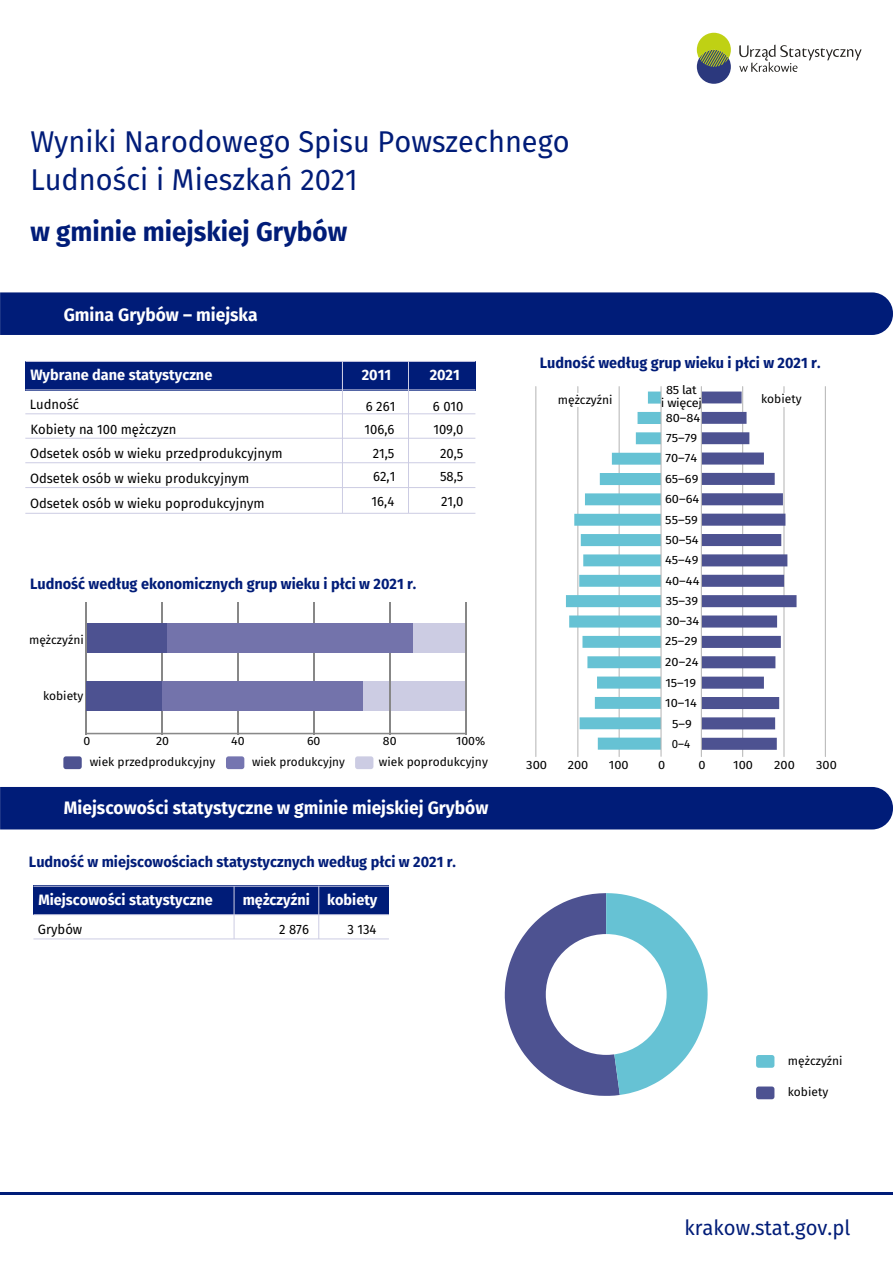
<style>
.page{position:relative;width:893px;height:1263px;background:#fff}
.page>*{position:absolute;margin:0;border:0;box-sizing:border-box;transform-origin:0 0}
.t1{font:30px/37.8px "Fira Sans";color:#001c78;scale:.96 1}
.t2{font:700 27px "Fira Sans";color:#001c78;scale:.96 1}
.t3{font:21px "Fira Sans";color:#001c78;scale:.96 1}
.t4{font:700 18px "Fira Sans";color:#fff;scale:.96 1}
.t5{font:700 15px "Fira Sans";color:#001c78;scale:.96 1}
.t6{font:700 15px "Fira Sans";color:#fff;scale:.96 1}
.t7{font:13.5px/24.8px "Fira Sans";color:#000;scale:.96 1}
.t8{font:12px "Fira Sans";color:#000}
.t9{font:12px "Fira Sans";color:#000;scale:1.06 1}
.t10{font:12px/12.5px "Fira Sans";letter-spacing:-.03em;color:#000;text-align:center;scale:1.06 1}
.t11{font:12px "Fira Sans";color:#000;scale:.96 1}
.t12{font:12px "Fira Sans";color:#000;scale:1.08 1}
</style>
<div class="page">
<div style="left:0;top:292px;width:893px;height:43px;background:#001c78"></div>
<hr style="left:0;top:1192px;width:893px;height:3px;background:#001c78">
<div style="left:0;top:787px;width:893px;height:42px;background:#001c78"></div>
<svg style="left:739px;top:45px;width:123px;height:27px"></svg>
<div style="left:697px;top:50px;width:34px;height:34px;background:#2b387d;border-radius:50%"></div>
<svg style="left:697px;top:33px;width:34px;height:34px"></svg>
<div style="left:25px;top:361px;width:450px;height:29px;background:#001c78"></div>
<hr style="left:342px;top:361px;width:1px;height:152px;background:#cccce3">
<hr style="left:408px;top:361px;width:1px;height:152px;background:#cccce3">
<hr style="left:25px;top:413px;width:450px;height:1px;background:#cccce3">
<hr style="left:25px;top:438px;width:450px;height:1px;background:#cccce3">
<hr style="left:25px;top:462px;width:450px;height:1px;background:#cccce3">
<hr style="left:25px;top:487px;width:450px;height:1px;background:#cccce3">
<hr style="left:25px;top:513px;width:450px;height:1px;background:#cccce3">
<hr style="left:25px;top:389px;width:450px;height:1px;background:#cccce3">
<hr style="left:26px;top:361px;width:449px;height:1px;background:#cccce3">
<div style="left:33px;top:886px;width:356px;height:29px;background:#001c78"></div>
<hr style="left:318px;top:886px;width:1px;height:53px;background:#cccce3">
<hr style="left:33px;top:938px;width:356px;height:1px;background:#cccce3">
<hr style="left:33px;top:914px;width:356px;height:1px;background:#cccce3">
<hr style="left:33px;top:886px;width:356px;height:1px;background:#cccce3">
<hr style="left:234px;top:886px;width:1px;height:53px;background:#cccce3">
<hr style="left:536px;top:387px;width:1px;height:369px;background:#b3b3b3">
<hr style="left:619px;top:387px;width:1px;height:369px;background:#b3b3b3">
<hr style="left:578px;top:387px;width:1px;height:369px;background:#b3b3b3">
<hr style="left:742px;top:387px;width:1px;height:369px;background:#b3b3b3">
<hr style="left:784px;top:387px;width:1px;height:369px;background:#b3b3b3">
<hr style="left:825px;top:387px;width:1px;height:369px;background:#b3b3b3">
<svg style="left:702px;top:391px;width:94px;height:359px"></svg>
<hr style="left:701px;top:387px;width:1px;height:369px;background:#b3b3b3">
<div style="left:280px;top:681px;width:186px;height:30px;background:#cccce3"></div>
<div style="left:280px;top:623px;width:186px;height:30px;background:#cccce3"></div>
<hr style="left:389px;top:602px;width:1px;height:133px;background:#878787">
<hr style="left:313px;top:602px;width:1px;height:133px;background:#878787">
<hr style="left:237px;top:602px;width:2px;height:133px;background:#878787">
<hr style="left:162px;top:602px;width:1px;height:133px;background:#878787">
<hr style="left:86px;top:602px;width:1px;height:133px;background:#878787">
<hr style="left:86px;top:733px;width:380px;height:1px;background:#878787">
<hr style="left:465px;top:602px;width:1px;height:133px;background:#878787">
<div style="left:87px;top:681px;width:185px;height:30px;background:#4d5291"></div>
<div style="left:163px;top:681px;width:200px;height:30px;background:#7373ab"></div>
<div style="left:87px;top:623px;width:186px;height:30px;background:#4d5291"></div>
<div style="left:167px;top:623px;width:246px;height:30px;background:#7373ab"></div>
<div style="left:63px;top:756px;width:19px;height:13px;background:#4d5291;border-radius:3px"></div>
<div style="left:226px;top:756px;width:18px;height:13px;background:#7575b0;border-radius:3px"></div>
<div style="left:355px;top:756px;width:18px;height:13px;background:#cccce3;border-radius:3px"></div>
<svg style="left:566px;top:391px;width:95px;height:359px"></svg>
<hr style="left:661px;top:387px;width:1px;height:369px;background:#b3b3b3">
<svg style="left:505px;top:893px;width:203px;height:203px"></svg>
<div style="left:546px;top:934px;width:121px;height:121px;background:#fff;border-radius:50%"></div>
<div style="left:557px;top:393px;width:55px;height:14px;background:#fff"></div>
<div style="left:754px;top:393px;width:55px;height:14px;background:#fff"></div>
<div style="left:756px;top:1055px;width:18px;height:13px;background:#66c2d4;border-radius:3px"></div>
<div style="left:756px;top:1086px;width:18px;height:13px;background:#4d5291;border-radius:3px"></div>
<h1 class="t1" style="left:30px;top:123px;width:563px">Wyniki Narodowego Spisu Powszechnego<br>Ludności i Mieszkań 2021</h1>
<h2 class="t2" style="left:30px;top:216px;width:331px">w gminie miejskiej Grybów</h2>
<h3 class="t4" style="left:64px;top:304px;width:204px">Gmina Grybów – miejska</h3>
<p class="t6" style="left:30px;top:366px;width:191px">Wybrane dane statystyczne</p>
<p class="t6" style="left:362px;top:366px;width:32px">2011</p>
<p class="t6" style="left:430px;top:366px;width:33px">2021</p>
<p class="t7" style="left:30px;top:392px;width:265px">Ludność<br>Kobiety na 100 mężczyzn<br>Odsetek osób w wieku przedprodukcyjnym</p>
<p class="t7" style="left:30px;top:491px;width:246px">Odsetek osób w wieku poprodukcyjnym</p>
<p class="t7" style="left:30px;top:466px;width:230px">Odsetek osób w wieku produkcyjnym</p>
<p class="t7" style="left:364px;top:395px;width:34px;line-height:23px">6 261<br>106,6</p>
<p class="t7" style="left:373px;top:442px;width:25px;line-height:23.1px">21,5<br>62,1</p>
<p class="t7" style="left:372px;top:489px;width:25px">16,4</p>
<p class="t7" style="left:433px;top:395px;width:33px;line-height:23px">6 010<br>109,0</p>
<p class="t7" style="left:440px;top:442px;width:26px;line-height:23.1px">20,5<br>58,5</p>
<p class="t7" style="left:441px;top:489px;width:25px">21,0</p>
<p class="t5" style="left:30px;top:575px;width:404px">Ludność według ekonomicznych grup wieku i płci w 2021 r.</p>
<p class="t8" style="left:29px;top:633px;width:56px">mężczyźni</p>
<p class="t8" style="left:43px;top:689px;width:42px">kobiety</p>
<p class="t8" style="left:84px;top:734px;width:8px">0</p>
<p class="t8" style="left:156px;top:734px;width:14px">20</p>
<p class="t8" style="left:231px;top:734px;width:15px">40</p>
<p class="t8" style="left:307px;top:734px;width:15px">60</p>
<p class="t8" style="left:383px;top:734px;width:15px">80</p>
<p class="t8" style="left:456px;top:734px;width:31px">100%</p>
<p class="t8" style="left:90px;top:754px;width:127px">wiek przedprodukcyjny</p>
<p class="t8" style="left:252px;top:754px;width:94px">wiek produkcyjny</p>
<p class="t8" style="left:379px;top:754px;width:111px">wiek poprodukcyjny</p>
<h3 class="t4" style="left:64px;top:797px;width:444px">Miejscowości statystyczne w gminie miejskiej Grybów</h3>
<p class="t5" style="left:29px;top:853px;width:446px">Ludność w miejscowościach statystycznych według płci w 2021 r.</p>
<p class="t6" style="left:38px;top:891px;width:183px">Miejscowości statystyczne</p>
<p class="t6" style="left:243px;top:891px;width:142px">mężczyźni kobiety</p>
<p class="t7" style="left:279px;top:917px;width:33px">2 876</p>
<p class="t7" style="left:348px;top:917px;width:32px">3 134</p>
<p class="t7" style="left:38px;top:917px;width:48px">Grybów</p>
<p class="t5" style="left:540px;top:354px;width:294px">Ludność według grup wieku i płci w 2021 r.</p>
<p class="t10" style="left:661px;top:384px;width:40px">85 lat<br>i więcej</p>
<p class="t8" style="left:558px;top:392px;width:56px">mężczyźni</p>
<p class="t8" style="left:761px;top:392px;width:42px">kobiety</p>
<p class="t9" style="left:666px;top:411px;width:34px">80–84</p>
<p class="t9" style="left:666px;top:430px;width:31px">75–79</p>
<p class="t9" style="left:665px;top:451px;width:32px">70–74</p>
<p class="t9" style="left:665px;top:472px;width:33px">65–69</p>
<p class="t9" style="left:665px;top:492px;width:34px">60–64</p>
<p class="t9" style="left:665px;top:512px;width:32px">55–59</p>
<p class="t9" style="left:665px;top:533px;width:33px">50–54</p>
<p class="t9" style="left:665px;top:553px;width:33px">45–49</p>
<p class="t9" style="left:665px;top:573px;width:34px">40–44</p>
<p class="t9" style="left:666px;top:594px;width:32px">35–39</p>
<p class="t9" style="left:666px;top:614px;width:33px">30–34</p>
<p class="t9" style="left:665px;top:634px;width:32px">25–29</p>
<p class="t9" style="left:665px;top:655px;width:33px">20–24</p>
<p class="t9" style="left:665px;top:675px;width:31px">15–19</p>
<p class="t9" style="left:665px;top:695px;width:31px">10–14</p>
<p class="t9" style="left:672px;top:717px;width:20px">5–9</p>
<p class="t11" style="left:672px;top:737px;width:21px">0–4</p>
<p class="t12" style="left:526px;top:758px;width:21px">300</p>
<p class="t9" style="left:568px;top:758px;width:21px">200</p>
<p class="t9" style="left:609px;top:758px;width:20px">100</p>
<p class="t9" style="left:658px;top:758px;width:8px">0</p>
<p class="t9" style="left:698px;top:758px;width:8px">0</p>
<p class="t9" style="left:733px;top:758px;width:20px">100</p>
<p class="t9" style="left:774px;top:758px;width:21px">200</p>
<p class="t9" style="left:816px;top:758px;width:21px">300</p>
<p class="t8" style="left:788px;top:1053px;width:56px">mężczyźni</p>
<p class="t8" style="left:788px;top:1085px;width:42px">kobiety</p>
<h3 class="t3" style="left:684px;top:1215px;width:174px">krakow.stat.gov.pl</h3>
</div>
